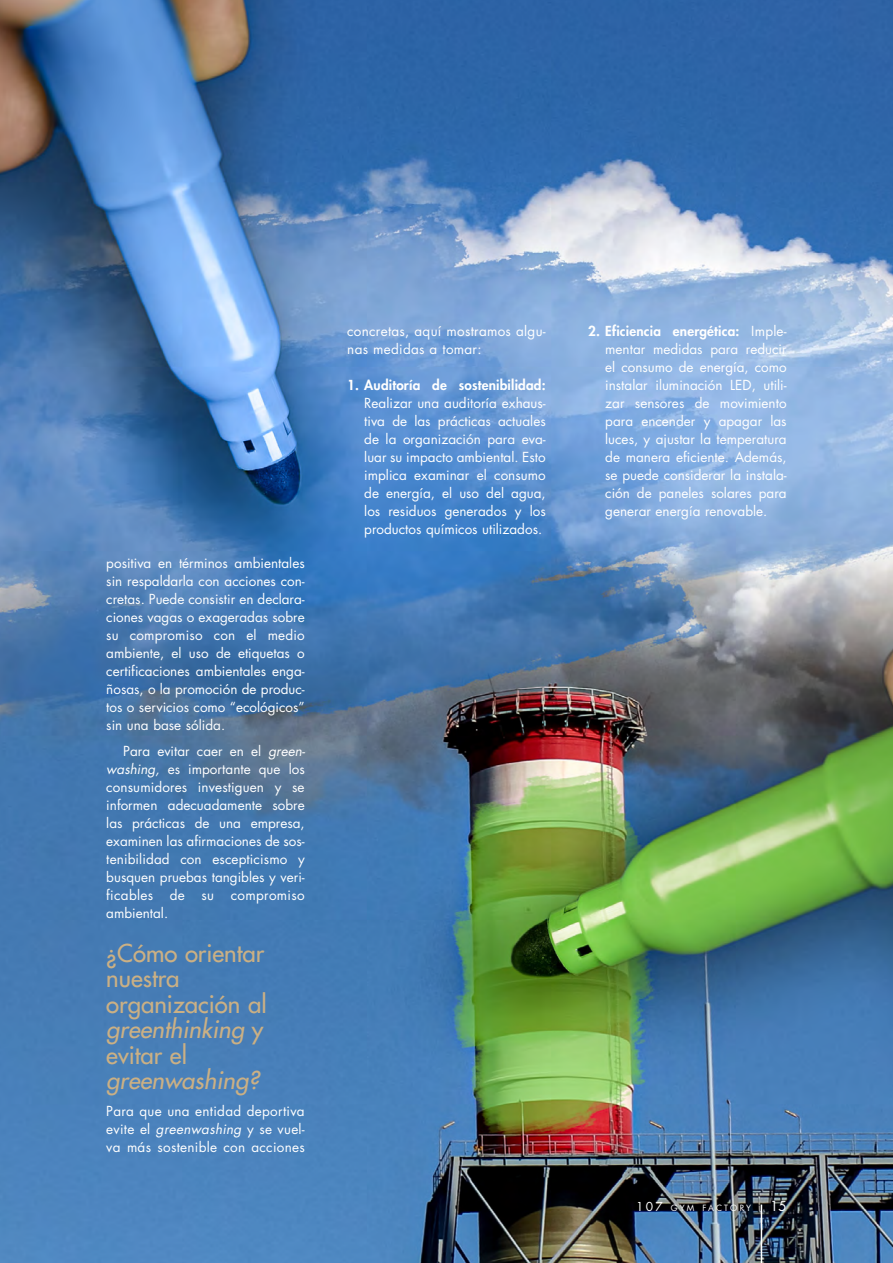
<style>
.page{position:relative;width:893px;height:1263px;background:#fff}
.page>*{position:absolute;margin:0;border:0;box-sizing:border-box;transform-origin:0 0}
.t1{font:500 24px/25.5px "Futura Std";color:#cbb084}
.t2{font:italic 500 24px "Futura Std";color:#cbb084}
.t3{font:13.5px/18px "Futura Std";color:#fff;text-align:justify}
.t4{font:13.5px/18px "Futura Std";letter-spacing:.02em;color:#fff}
.t5{font:800 13.5px "Futura Std";letter-spacing:.015em;color:#fff}
.t6{font:8.4px "Futura Std";letter-spacing:.255em;color:#fff}
.s1{font-style:italic}
.s2{font-weight:800}
.s3{font-size:12px}
</style>
<div class="page">
<img style="left:0;top:0;width:893px;height:1263px">
<hr style="left:761px;top:1204px;width:1px;height:59px;background:#fff">
<p class="t3" style="left:106px;top:554px;width:200px">positiva en términos ambientales sin respaldarla con acciones con&shy;cretas. Puede consistir en declara&shy;ciones vagas o exageradas sobre su compromiso con el medio ambiente, el uso de etiquetas o certificaciones ambientales enga&shy;ñosas, o la promoción de produc&shy;tos o servicios como “ecológicos” sin una base sólida.</p>
<p class="t3" style="left:106px;top:743px;width:201px;text-indent:17px">Para evitar caer en el <span class="s1">green&shy;washing,</span> es importante que los consumidores investiguen y se informen adecuadamente sobre las prácticas de una empresa, examinen las afirmaciones de sos&shy;tenibilidad con escepticismo y busquen pruebas tangibles y veri&shy;ficables de su compromiso ambiental.</p>
<h1 class="t1" style="left:106px;top:940px;width:162px">¿Cómo orientar nuestra organización al <span class="s1">greenthinking</span> y evitar el</h1>
<h1 class="t2" style="left:106px;top:1065px;width:154px">greenwashing?</h1>
<p class="t3" style="left:106px;top:1102px;width:200px">Para que una entidad deportiva evite el <span class="s1">greenwashing</span> y se vuel&shy;va más sostenible con acciones</p>
<p class="t4" style="left:347px;top:323px;width:200px">concretas, aquí mostramos algu&shy;nas medidas a tomar:</p>
<p class="t5" style="left:347px;top:377px;width:200px">1. Auditoría de sostenibilidad:</p>
<p class="t3" style="left:364px;top:395px;width:183px">Realizar una auditoría exhaus&shy;tiva de las prácticas actuales de la organización para eva&shy;luar su impacto ambiental. Esto implica examinar el consumo de energía, el uso del agua, los residuos generados y los productos químicos utilizados.</p>
<p class="t3" style="left:605px;top:323px;width:183px;text-indent:-17px"><span class="s2">2. Eficiencia energética:</span> Imple&shy;mentar medidas para reducir el consumo de energía, como instalar iluminación LED, utili&shy;zar sensores de movimiento para encender y apagar las luces, y ajustar la temperatura de manera eficiente. Además, se puede considerar la instala&shy;ción de paneles solares para generar energía renovable.</p>
<p class="t6" style="left:636px;top:1203px;width:116px"><span class="s3">107</span> GYM FACTORY</p>
<p class="t3" style="left:770px;top:1197px;width:13px">15</p>
</div>
